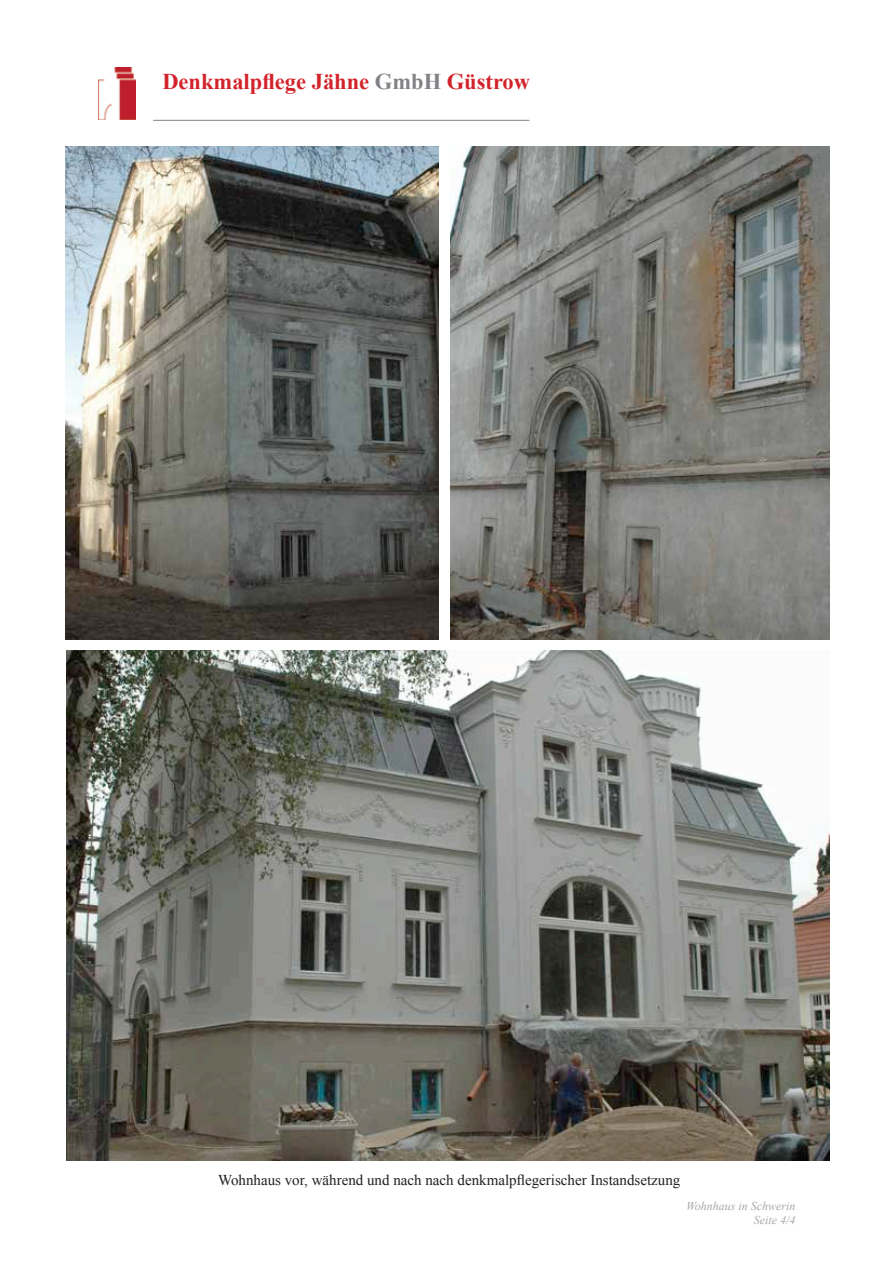
<style>
.page{position:relative;width:893px;height:1263px;background:#fff}
.page>*{position:absolute;margin:0;border:0;box-sizing:border-box;transform-origin:0 0}
.t1{font:700 22.5px "Times New Roman";color:#d2232a}
.t2{font:15px "Times New Roman";color:#231f20}
.t3{font:italic 12px/14.4px "Times New Roman";color:#a7a9ac;text-align:right}
.s1{color:#808285}
</style>
<div class="page">
<img style="left:98px;top:68px;width:38px;height:52px">
<hr style="left:153px;top:120px;width:376px;height:1px;background:#808285">
<img style="left:66px;top:147px;width:373px;height:492px">
<img style="left:451px;top:147px;width:378px;height:492px">
<img style="left:67px;top:651px;width:762px;height:510px">
<h1 class="t1" style="left:162px;top:65px;width:369px">Denkmalpflege Jähne <span class="s1">GmbH</span> Güstrow</h1>
<p class="t2" style="left:218px;top:1170px;width:464px">Wohnhaus vor, während und nach nach denkmalpflegerischer Instandsetzung</p>
<p class="t3" style="left:686px;top:1198px;width:111px">Wohnhaus in Schwerin<br>Seite 4/4</p>
</div>
